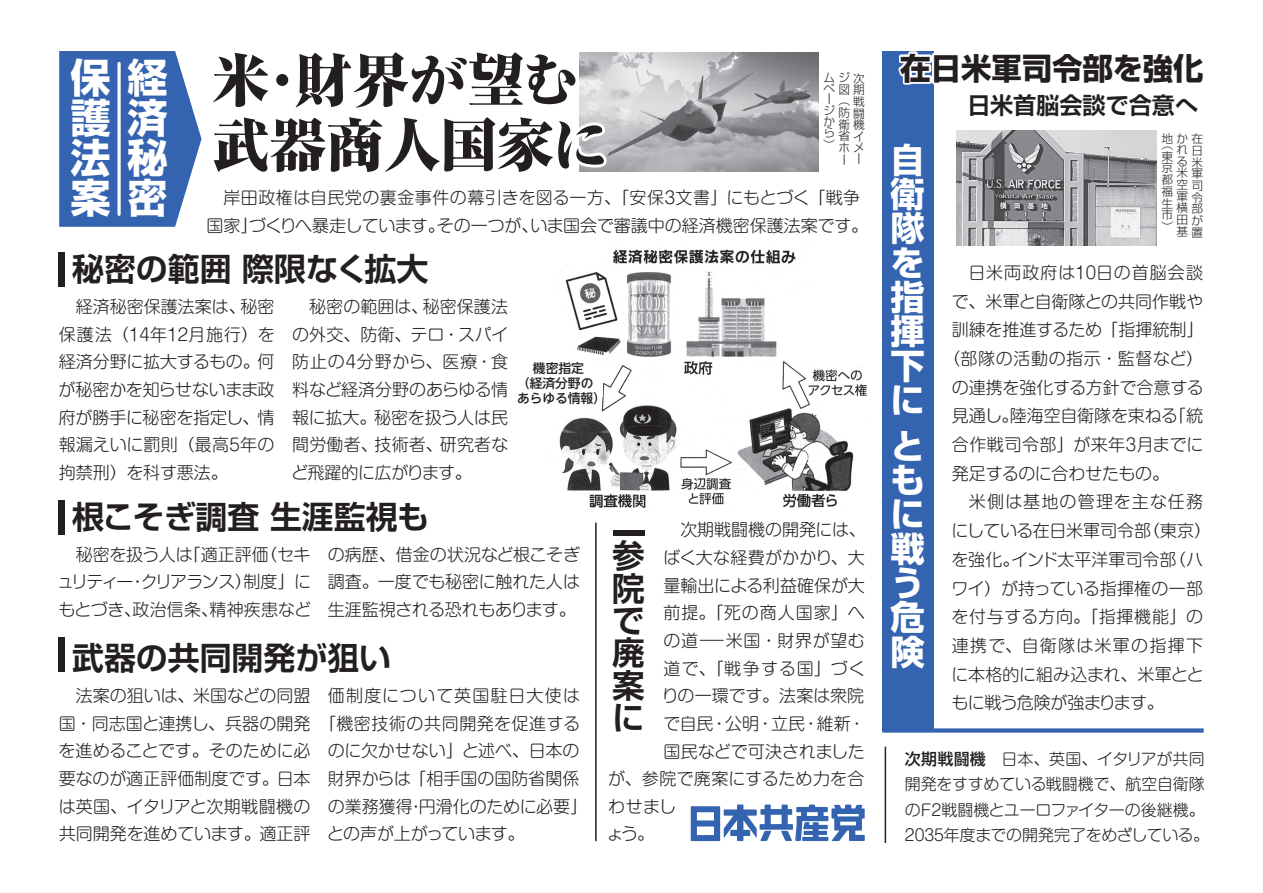
<style>
.page{position:relative;width:1263px;height:893px;background:#fff}
.page>*{position:absolute;margin:0;border:0;box-sizing:border-box;transform-origin:0 0}
.t1{font:800 expanded 57.75px/64.8px "Ryumin Pr 5";letter-spacing:-.01em;color:#231f20}
.t2{font:700 40.2px/39.9px "Shin Go Pr 5";color:#fff;text-align:justify}
.t3{font:700 34.35px/34.3px "Shin Go Pr 5";color:#fff;text-align:justify}
.t4{font:700 32.7px/32.2px "Shin Go Pr 5 De";color:#231f20;text-align:justify}
.t5{font:700 31.95px "Shin Go Pr 5 De";color:#231f20}
.t6{font:700 30.45px "Shin Go Pr 5";color:#231f20}
.t7{font:700 23.1px "Shin Go Pr 5 De";color:#231f20}
.t8{font:300 16.95px/27.6px "Shin M Go Pro";color:#231f20;text-align:justify}
.t9{font:300 16.95px "Shin M Go Pro";letter-spacing:-.02em;color:#231f20}
.t10{font:300 16.95px "Shin M Go Pro";letter-spacing:.035em;color:#231f20}
.t11{font:300 16.95px "Shin M Go Pro";letter-spacing:.075em;color:#231f20}
.t12{font:300 16.95px "Shin M Go Pro";letter-spacing:.06em;color:#231f20}
.t13{font:300 16.95px "Shin M Go Pro";letter-spacing:.07em;color:#231f20}
.t14{font:300 16.95px "Shin M Go Pro";letter-spacing:.025em;color:#231f20}
.t15{font:300 16.95px "Shin M Go Pro";letter-spacing:.045em;color:#231f20}
.t16{font:300 16.95px "Shin M Go Pro";letter-spacing:-.035em;color:#231f20}
.t17{font:300 16.95px "Shin M Go Pro";letter-spacing:-.025em;color:#231f20}
.t18{font:300 15.9px/25.5px "Shin M Go Pro";letter-spacing:-.015em;color:#231f20}
.t19{font:500 12.75px/14.9px "UD Shin Go NT Pro";color:#231f20}
.t20{font:300 11.7px/11.7px "Shin Go Pr 5";color:#231f20;text-align:justify}
.s1{font-family:"Shin Go Pr 5";font-weight:500}
</style>
<div class="page">
<img style="left:653px;top:53px;width:166px;height:119px">
<svg style="left:691px;top:804px;width:174px;height:37px"></svg>
<div style="left:882px;top:51px;width:51px;height:680px;background:#3463af"></div>
<svg style="left:898px;top:51px;width:36px;height:73px"></svg>
<div style="left:882px;top:728px;width:322px;height:5px;background:#3463af"></div>
<img style="left:956px;top:130px;width:201px;height:116px">
<hr style="left:885px;top:747px;width:1px;height:96px;background:#231f20">
<hr style="left:595px;top:523px;width:2px;height:318px;background:#231f20">
<svg style="left:59px;top:51px;width:594px;height:686px"></svg>
<div style="left:613px;top:530px;width:31px;height:6px;background:#231f20"></div>
<img style="left:538px;top:246px;width:329px;height:264px">
<div style="left:537px;top:363px;width:66px;height:34px;background:#fff"></div>
<h2 class="t2" style="left:71px;top:56px;width:98px">保経護済法秘案密</h2>
<h1 class="t1" style="left:212px;top:44px;width:399px">米・財界が望む武器商人国家に</h1>
<p class="t20" style="left:823px;top:71px;width:43px">ムジ次</p>
<p class="t20" style="left:838px;top:83px;width:27px">図期</p>
<p class="t20" style="left:838px;top:94px;width:28px">（戦</p>
<p class="t20" style="left:838px;top:106px;width:27px">防闘</p>
<p class="t20" style="left:838px;top:118px;width:28px">衛機</p>
<p class="t20" style="left:838px;top:129px;width:27px">省イ</p>
<p class="t20" style="left:838px;top:141px;width:27px">ホメ</p>
<p class="t20" style="left:853px;top:152px;width:8px">ー</p>
<p class="t20" style="left:823px;top:82px;width:13px;line-height:11.1px;text-align:left">ページから）</p>
<p class="t20" style="left:838px;top:152px;width:8px">ー</p>
<p class="t8" style="left:206px;top:182px;width:663px">　岸田政権は自民党の裏金事件の幕引きを図る一方、「安保３文書」にもとづく「戦争国家」づくりへ暴走しています。その一つが、いま国会で審議中の経済機密保護法案です。</p>
<h3 class="t5" style="left:72px;top:242px;width:358px">秘密の範囲 際限なく拡大</h3>
<p class="t8" style="left:59px;top:291px;width:218px">　経済秘密保護法案は、秘密保護法（14年12月施行）を経済分野に拡大するもの。何が秘密かを知らせないまま政府が勝手に秘密を指定し、情報漏えいに罰則（最高５年の拘禁刑）を科す悪法。</p>
<p class="t8" style="left:291px;top:291px;width:219px">　秘密の範囲は、秘密保護法の外交、防衛、テロ・スパイ防止の４分野から、医療・食料など経済分野のあらゆる情報に拡大。秘密を扱う人は民間労働者、技術者、研究者など飛躍的に広がります。</p>
<h3 class="t5" style="left:72px;top:490px;width:358px">根こそぎ調査 生涯監視も</h3>
<p class="t8" style="left:57px;top:539px;width:256px">　秘密を扱う人は「適正評価（セキュリティー・クリアランス）制度」にもとづき、政治信条、精神疾患など</p>
<p class="t8" style="left:328px;top:539px;width:254px">の病歴、借金の状況など根こそぎ調査。一度でも秘密に触れた人は生涯監視される恐れもあります。</p>
<h3 class="t5" style="left:72px;top:631px;width:320px">武器の共同開発が狙い</h3>
<p class="t8" style="left:58px;top:680px;width:254px">　法案の狙いは、米国などの同盟国・同志国と連携し、兵器の開発を進めることです。そのために必要なのが適正評価制度です。日本は英国、イタリアと次期戦闘機の共同開発を進めています。適正評</p>
<p class="t11" style="left:328px;top:682px;width:254px">価制度について英国駐日大使は</p>
<p class="t19" style="left:517px;top:360px;width:91px;text-indent:16px">機密指定<br>（経済分野のあらゆる情報）</p>
<p class="t10" style="left:319px;top:710px;width:263px">「機密技術の共同開発を促進する</p>
<p class="t8" style="left:328px;top:735px;width:253px">のに欠かせない」と述べ、日本の</p>
<p class="t8" style="left:328px;top:763px;width:253px">財界からは「相手国の国防省関係</p>
<p class="t8" style="left:328px;top:790px;width:261px">の業務獲得・円滑化のために必要」</p>
<p class="t17" style="left:327px;top:820px;width:199px">との声が上がっています。</p>
<p class="t8" style="left:680px;top:514px;width:187px">次期戦闘機の開発には、</p>
<p class="t8" style="left:663px;top:542px;width:203px">ばく大な経費がかかり、大</p>
<p class="t8" style="left:663px;top:569px;width:203px">量輸出による利益確保が大</p>
<p class="t12" style="left:663px;top:599px;width:203px">前提。「死の商人国家」へ</p>
<p class="t10" style="left:663px;top:627px;width:203px">の道－米国・財界が望む</p>
<p class="t13" style="left:663px;top:654px;width:204px">道で、「戦争する国」づく</p>
<p class="t8" style="left:662px;top:680px;width:204px">りの一環です。法案は衆院</p>
<p class="t8" style="left:663px;top:708px;width:203px">で自民・公明・立民・維新・</p>
<p class="t8" style="left:663px;top:735px;width:203px">国民などで可決されました</p>
<p class="t8" style="left:608px;top:763px;width:258px">が、参院で廃案にするため力を合</p>
<p class="t8" style="left:608px;top:791px;width:70px">わせまし</p>
<p class="t8" style="left:606px;top:818px;width:49px">ょう。</p>
<h3 class="t4" style="left:612px;top:537px;width:34px">参院で廃案に</h3>
<h3 class="t6" style="left:900px;top:44px;width:305px">在日米軍司令部を強化</h3>
<h3 class="t7" style="left:967px;top:87px;width:232px">日米首脳会談で合意へ</h3>
<p class="t20" style="left:1162px;top:132px;width:42px">地か在</p>
<p class="t20" style="left:1162px;top:138px;width:13px">（東京都福生市）</p>
<p class="t20" style="left:1176px;top:143px;width:28px">れ日る米米軍空司軍令横部田が基置</p>
<h3 class="t3" style="left:891px;top:140px;width:35px">自衛隊を指揮下に</h3>
<h3 class="t3" style="left:891px;top:426px;width:36px;text-align:left">ともに戦う危険</h3>
<p class="t12" style="left:952px;top:259px;width:253px">　日米両政府は10日の首脳会談</p>
<p class="t8" style="left:952px;top:285px;width:253px">で、米軍と自衛隊との共同作戦や</p>
<p class="t8" style="left:952px;top:314px;width:253px">訓練を推進するため「指揮統制」</p>
<p class="t10" style="left:943px;top:345px;width:261px">（部隊の活動の指示・監督など）</p>
<p class="t8" style="left:952px;top:371px;width:253px">の連携を強化する方針で合意する</p>
<p class="t9" style="left:952px;top:402px;width:253px">見通し。陸海空自衛隊を束ねる「統</p>
<p class="t14" style="left:952px;top:431px;width:253px">合作戦司令部」が来年３月までに</p>
<p class="t9" style="left:952px;top:460px;width:219px">発足するのに合わせたもの。</p>
<p class="t13" style="left:952px;top:488px;width:253px">　米側は基地の管理を主な任務</p>
<p class="t9" style="left:951px;top:517px;width:261px">にしている在日米軍司令部（東京）</p>
<p class="t8" style="left:952px;top:544px;width:253px">を強化。インド太平洋軍司令部（ハ</p>
<p class="t8" style="left:951px;top:572px;width:253px">ワイ）が持っている指揮権の一部</p>
<p class="t15" style="left:952px;top:603px;width:253px">を付与する方向。「指揮機能」の</p>
<p class="t11" style="left:952px;top:632px;width:253px">連携で、自衛隊は米軍の指揮下</p>
<p class="t8" style="left:951px;top:658px;width:254px">に本格的に組み込まれ、米軍とと</p>
<p class="t16" style="left:951px;top:689px;width:214px">もに戦う危険が強まります。</p>
<p class="t18" style="left:905px;top:744px;width:306px"><span class="s1">次期戦闘機</span>　日本、英国、イタリアが共同開発をすすめている戦闘機で、航空自衛隊のF２戦闘機とユーロファイターの後継機。<br>2035年度までの開発完了をめざしている。</p>
</div>
